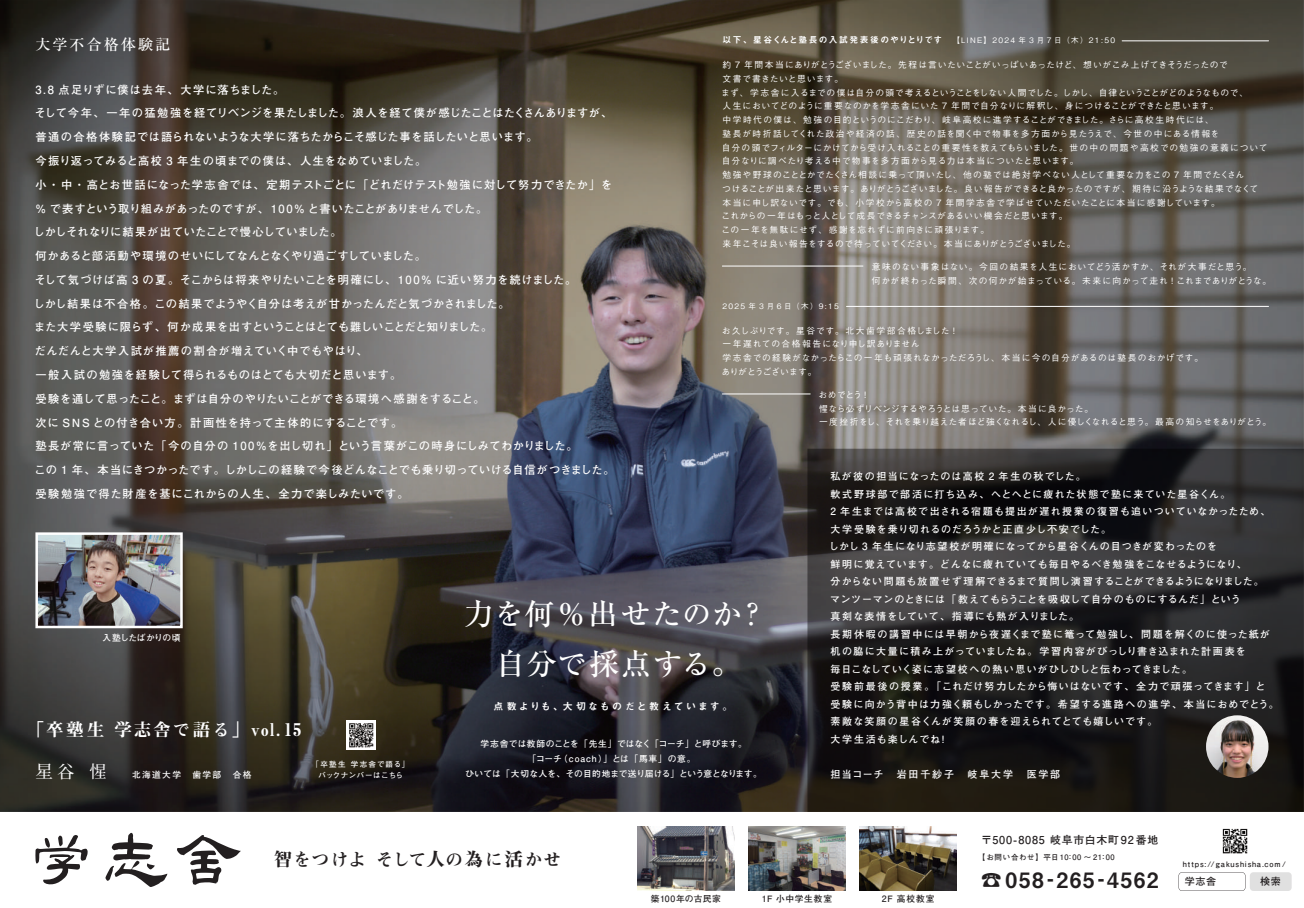
<style>
.page{position:relative;width:1304px;height:908px;background:#fff}
.page>*{position:absolute;margin:0;border:0;box-sizing:border-box;transform-origin:0 0}
.t1{font:500 29.75px/49.6px "Ryumin Pro";color:#fff;text-align:center}
.t2{font:21.12px "Midashi Go Pro MB31";letter-spacing:.07em;color:#231f20}
.t3{font:17.5px "Midashi Min Pro MA31";letter-spacing:.105em;color:#fff}
.t4{font:17.5px "Midashi Min Pro MA31";letter-spacing:.045em;color:#231f20}
.t5{font:700 17.5px "Futo Min A101 Pro";color:#fff}
.t6{font:500 15px "Ryumin Pro";letter-spacing:.14em;color:#fff}
.t7{font:700 11.25px/23.8px "Futo Go B101 Pro";letter-spacing:.03em;color:#fff}
.t8{font:700 10.88px "Futo Go B101 Pro";letter-spacing:.07em;color:#231f20}
.t9{font:700 10px/17.5px "Futo Go B101 Pro";letter-spacing:.095em;color:#fff}
.t10{font:10px "Midashi Go Pro MB31";letter-spacing:.215em;color:#fff}
.t11{font:700 10px "Futo Go B101 Pro";letter-spacing:.18em;color:#fff}
.t12{font:700 10px "Futo Go B101 Pro";color:#231f20}
.t13{font:500 8.75px/13.8px "Gothic BBB Pro";letter-spacing:.06em;color:#fff}
.t14{font:500 8.75px/13.8px "Gothic BBB Pro";letter-spacing:.035em;color:#fff}
.t15{font:700 8.75px/14.8px "Futo Go B101 Pro";letter-spacing:.015em;color:#fff;text-align:center}
.t16{font:8.75px "Midashi Go Pro MB31";letter-spacing:.14em;color:#fff}
.t17{font:700 8.75px "Futo Go B101 Pro";letter-spacing:.065em;color:#231f20}
.t18{font:700 8.75px "Futo Go B101 Pro";letter-spacing:.15em;color:#fff}
.t19{font:700 8.75px "Futo Go B101 Pro";letter-spacing:.045em;color:#231f20}
.t20{font:700 8.75px "Futo Go B101 Pro";letter-spacing:-.03em;color:#fff}
.t21{font:500 7.5px "Gothic BBB Pro";letter-spacing:.18em;color:#fff}
.t22{font:700 7.5px "Futo Go B101 Pro";letter-spacing:.1em;color:#231f20}
.t23{font:700 7.5px/11.4px "Futo Go B101 Pro";letter-spacing:.08em;color:#fff;text-align:center}
.t24{font:700 7.5px "Futo Go B101 Pro";letter-spacing:.07em;color:#231f20}
.s1{font-size:29.12px}
.s2{font-size:16.88px}
.s3{font-size:18.38px}
</style>
<div class="page">
<img style="left:0;top:0;width:1304px;height:811px">
<svg style="left:807px;top:448px;width:497px;height:363px;background:#252323"></svg>
<img style="left:637px;top:826px;width:97px;height:64px">
<img style="left:749px;top:826px;width:96px;height:64px">
<img style="left:860px;top:826px;width:97px;height:64px">
<svg style="left:35px;top:835px;width:53px;height:49px"></svg>
<svg style="left:105px;top:832px;width:62px;height:54px"></svg>
<svg style="left:177px;top:835px;width:64px;height:49px"></svg>
<img style="left:1222px;top:828px;width:26px;height:26px">
<svg style="left:1179px;top:872px;width:66px;height:18px"></svg>
<div style="left:1250px;top:871px;width:42px;height:19px;background:#e0e0e0;border-radius:4px"></div>
<img style="left:347px;top:720px;width:29px;height:29px">
<img style="left:1206px;top:715px;width:62px;height:62px;border-radius:31px">
<hr style="left:722px;top:266px;width:141px;height:1px;background:#fff">
<hr style="left:722px;top:393px;width:88px;height:1px;background:#fff">
<hr style="left:846px;top:306px;width:423px;height:1px;background:#fff">
<hr style="left:1122px;top:41px;width:147px;height:1px;background:#fff">
<img style="left:38px;top:535px;width:142px;height:90px">
<div style="left:35px;top:532px;width:148px;height:96px;border:2px solid #fff"></div>
<p class="t16" style="left:722px;top:33px;width:221px">以下、星谷くんと塾長の入試発表後のやりとりです</p>
<h3 class="t6" style="left:35px;top:33px;width:136px">大学不合格体験記</h3>
<p class="t21" style="left:952px;top:35px;width:164px">【LINE】2024 年 3 月 7 日（木）21:50</p>
<p class="t13" style="left:721px;top:57px;width:548px">約 7 年間本当にありがとうございました。先程は言いたいことがいっぱいあったけど、想いがこみ上げてきそうだったので<br>文書で書きたいと思います。<br>まず、学志舎に入るまでの僕は自分の頭で考えるということをしない人間でした。しかし、自律ということがどのようなもので、<br>人生においてどのように重要なのかを学志舎にいた 7 年間で自分なりに解釈し、身につけることができたと思います。<br>中学時代の僕は、勉強の目的というのにこだわり、岐阜高校に進学することができました。さらに高校生時代には、<br>塾長が時折話してくれた政治や経済の話、歴史の話を聞く中で物事を多方面から見たうえで、今世の中にある情報を<br>自分の頭でフィルターにかけてから受け入れることの重要性を教えてもらいました。世の中の問題や高校での勉強の意義について自分なりに調べたり考える中で物事を多方面から見る力は本当についたと思います。<br>勉強や野球のこととかでたくさん相談に乗って頂いたし、他の塾では絶対学べない人として重要な力をこの 7 年間でたくさん<br>つけることが出来たと思います。ありがとうございました。良い報告ができると良かったのですが、期待に沿うような結果でなくて本当に申し訳ないです。でも、小学校から高校の 7 年間学志舎で学ばせていただいたことに本当に感謝しています。<br>これからの一年はもっと人として成長できるチャンスがあるいい機会だと思います。<br>この一年を無駄にせず、感謝を忘れずに前向きに頑張ります。<br>来年こそは良い報告をするので待っていてください。本当にありがとうございました。｠</p>
<p class="t7" style="left:34px;top:76px;width:582px">3.8 点足りずに僕は去年、大学に落ちました。<br>そして今年、一年の猛勉強を経てリベンジを果たしました。浪人を経て僕が感じたことはたくさんありますが、普通の合格体験記では語られないような大学に落ちたからこそ感じた事を話したいと思います。｠<br>今振り返ってみると高校 3 年生の頃までの僕は、人生をなめていました。<br>小・中・高とお世話になった学志舎では、定期テストごとに「どれだけテスト勉強に対して努力できたか」を% で表すという取り組みがあったのですが、100% と書いたことがありませんでした。<br>しかしそれなりに結果が出ていたことで慢心していました。<br>何かあると部活動や環境のせいにしてなんとなくやり過ごすしていました。<br>そして気づけば高 3 の夏。そこからは将来やりたいことを明確にし、100% に近い努力を続けました。<br>しかし結果は不合格。この結果でようやく自分は考えが甘かったんだと気づかされました。<br>また大学受験に限らず、何か成果を出すということはとても難しいことだと知りました。｠<br>だんだんと大学入試が推薦の割合が増えていく中でもやはり、<br>一般入試の勉強を経験して得られるものはとても大切だと思います。｠<br>受験を通して思ったこと。まずは自分のやりたいことができる環境へ感謝をすること。<br>次に SNS との付き合い方。計画性を持って主体的にすることです。｠<br>塾長が常に言っていた「今の自分の 100％を出し切れ」という言葉がこの時身にしみてわかりました。｠<br>この 1 年、本当にきつかったです。しかしこの経験で今後どんなことでも乗り切っていける自信がつきました。受験勉強で得た財産を基にこれからの人生、全力で楽しみたいです。</p>
<p class="t13" style="left:872px;top:258px;width:401px">意味のない事象はない。今回の結果を人生においてどう活かすか、それが大事だと思う。<br>何かが終わった瞬間、次の何かが始まっている。未来に向かって走れ ! これまでありがとうな。</p>
<p class="t21" style="left:722px;top:300px;width:118px">2025 年 3 月 6 日（木）9:15</p>
<p class="t13" style="left:722px;top:322px;width:483px">お久しぶりです。星谷です。北大歯学部合格しました !<br>一年遅れての合格報告になり申し訳ありません｠<br>学志舎での経験がなかったらこの一年も頑張れなかっただろうし、本当に今の自分があるのは塾長のおかげです。ありがとうございます。</p>
<p class="t14" style="left:819px;top:386px;width:454px">おめでとう !<br>惺なら必ずリベンジするやろうとは思っていた。本当に良かった。<br>一度挫折をし、それを乗り越えた者ほど強くなれるし、人に優しくなれると思う。最高の知らせをありがとう。</p>
<p class="t9" style="left:829px;top:466px;width:451px">私が彼の担当になったのは高校 2 年生の秋でした。<br>軟式野球部で部活に打ち込み、へとへとに疲れた状態で塾に来ていた星谷くん。<br>2 年生までは高校で出される宿題も提出が遅れ授業の復習も追いついていなかったため、大学受験を乗り切れるのだろうかと正直少し不安でした。<br>しかし 3 年生になり志望校が明確になってから星谷くんの目つきが変わったのを<br>鮮明に覚えています。どんなに疲れていても毎日やるべき勉強をこなせるようになり、<br>分からない問題も放置せず理解できるまで質問し演習することができるようになりました。<br>マンツーマンのときには「教えてもらうことを吸収して自分のものにするんだ」という<br>真剣な表情をしていて、指導にも熱が入りました。<br>長期休暇の講習中には早朝から夜遅くまで塾に篭って勉強し、問題を解くのに使った紙が机の脇に大量に積み上がっていましたね。学習内容がびっしり書き込まれた計画表を<br>毎日こなしていく姿に志望校への熱い思いがひしひしと伝わってきました。<br>受験前最後の授業。「これだけ努力したから悔いはないです、全力で頑張ってきます」と<br>受験に向かう背中は力強く頼もしかったです。希望する進路への進学、本当におめでとう。素敵な笑顔の星谷くんが笑顔の春を迎えられてとても嬉しいです。<br>大学生活も楽しんでね！</p>
<h1 class="t1" style="left:465px;top:586px;width:304px">力<span class="s1">を</span>何％出<span class="s1">せたのか</span>？自分<span class="s1">で</span>採点<span class="s1">する。</span></h1>
<p class="t10" style="left:494px;top:697px;width:240px">点数よりも、大切なものだと教えています。</p>
<p class="t15" style="left:465px;top:735px;width:298px">学志舎では教師のことを「先生」ではなく「コーチ」と呼びます。<br>「コーチ（coach）」とは「馬車」の意。<br>ひいては「大切な人を、その目的地まで送り届ける」という意となります。</p>
<p class="t20" style="left:102px;top:630px;width:80px">入塾したばかりの頃</p>
<h3 class="t3" style="left:27px;top:715px;width:277px">「卒塾生学志舎<span class="s2">で</span>語<span class="s2">る</span>」vol.15</h3>
<p class="t23" style="left:312px;top:756px;width:99px">「卒塾生 学志舎で語る」バックナンバーはこちら</p>
<h3 class="t5" style="left:35px;top:757px;width:73px">星谷 惺</h3>
<p class="t18" style="left:132px;top:767px;width:121px">北海道大学　歯学部　合格</p>
<p class="t11" style="left:830px;top:765px;width:231px">担当コーチ　岩田千紗子　岐阜大学　医学部</p>
<h3 class="t4" style="left:274px;top:845px;width:289px"><span class="s3">智</span>をつけよそして<span class="s3">人</span>の<span class="s3">為</span>に<span class="s3">活</span>かせ</h3>
<p class="t19" style="left:651px;top:890px;width:72px">築100年の古民家</p>
<p class="t17" style="left:762px;top:890px;width:72px">1F 小中学生教室</p>
<p class="t17" style="left:882px;top:890px;width:54px">2F 高校教室</p>
<p class="t8" style="left:981px;top:830px;width:179px">〒500-8085 岐阜市白木町 92 番地</p>
<p class="t24" style="left:978px;top:850px;width:138px">【お問い合わせ】平日10:00 ～ 21:00</p>
<h2 class="t2" style="left:981px;top:862px;width:179px">☎058-265-4562</h2>
<p class="t22" style="left:1183px;top:857px;width:105px">https://gakushisha.com /</p>
<p class="t12" style="left:1185px;top:873px;width:33px">学志舎</p>
<p class="t12" style="left:1260px;top:873px;width:22px">検索</p>
</div>
